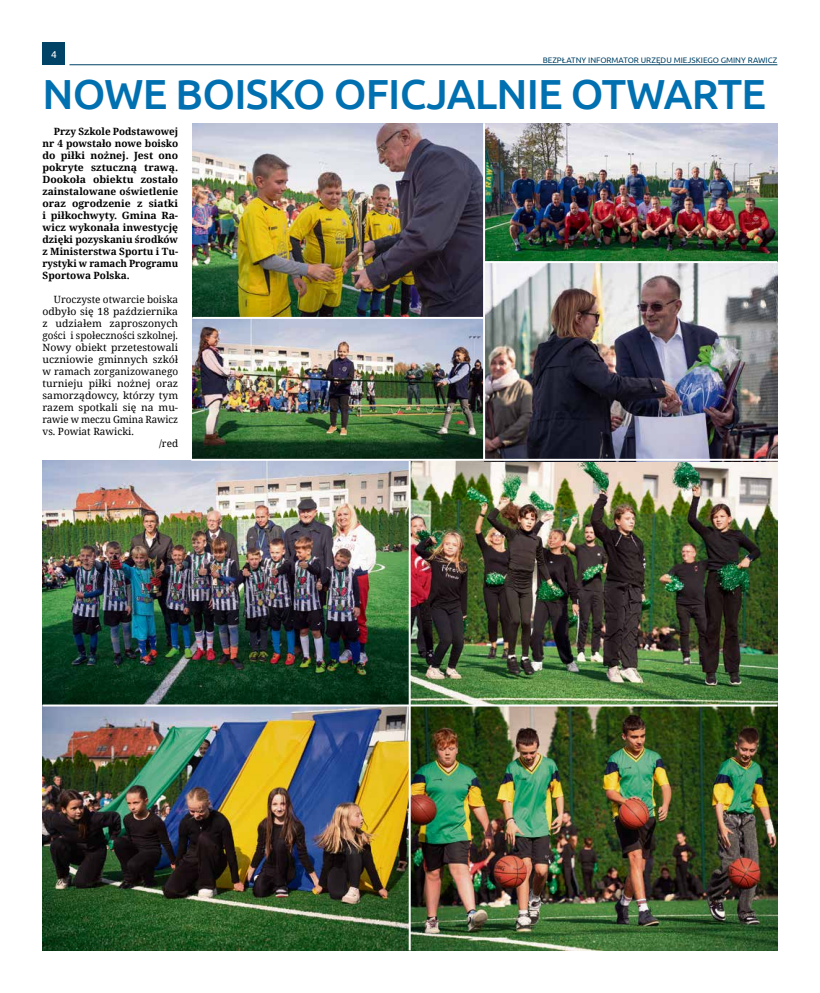
<style>
.page{position:relative;width:820px;height:993px;background:#fff}
.page>*{position:absolute;margin:0;border:0;box-sizing:border-box;transform-origin:0 0}
.t1{font:500 42px "Ubuntu";letter-spacing:-.02em;color:#0070b1}
.t2{font:700 10px/12px "Noto Serif";color:#000;text-align:justify}
.t3{font:10px "Noto Serif";color:#000;scale:1.04 1}
.t4{font:10px "Noto Serif";color:#000}
.t5{font:10px "Ubuntu";color:#fff}
.t6{font:8px "Ubuntu";color:#004367}
</style>
<div class="page">
<div style="left:43px;top:43px;width:22px;height:22px;background:#004367"></div>
<hr style="left:69px;top:64px;width:708px;height:1px;background:#004367">
<img style="left:192px;top:124px;width:585px;height:334px">
<img style="left:43px;top:460px;width:734px;height:490px">
<hr style="left:408px;top:460px;width:2px;height:490px;background:#fff">
<hr style="left:43px;top:704px;width:734px;height:2px;background:#fff">
<hr style="left:192px;top:317px;width:291px;height:2px;background:#fff">
<hr style="left:484px;top:261px;width:293px;height:2px;background:#fff">
<hr style="left:483px;top:123px;width:2px;height:336px;background:#fff">
<p class="t5" style="left:51px;top:48px;width:7px">4</p>
<p class="t6" style="left:542px;top:55px;width:236px">BEZPŁATNY INFORMATOR URZĘDU MIEJSKIEGO GMINY RAWICZ</p>
<h1 class="t1" style="left:43px;top:68px;width:724px">NOWE BO ISKO O FICJALNIE OTWARTE</h1>
<p class="t2" style="left:43px;top:125px;width:137px;text-indent:11px">Przy Szkole Podstawowej nr 4 powstało nowe boisko do piłki nożnej. Jest ono pokryte sztuczną trawą.<br>Dookoła obiektu zostało zainstalowane oświetlenie oraz ogrodzenie z siatki i piłkochwyty. Gmina Ra&shy;wicz wykonała inwestycję dzięki pozyskaniu środków z Ministerstwa Sportu i Tu&shy;rystyki w ramach Programu Sportowa Polska.</p>
<p class="t4" style="left:54px;top:292px;width:126px">Uroczyste otwarcie boiska</p>
<p class="t3" style="left:43px;top:304px;width:132px">odbyło się 18 października</p>
<p class="t3" style="left:43px;top:316px;width:132px">z udziałem zaproszonych</p>
<p class="t4" style="left:43px;top:328px;width:137px">gości i społeczności szkolnej.</p>
<p class="t3" style="left:43px;top:340px;width:132px">Nowy obiekt przetestowali</p>
<p class="t3" style="left:43px;top:352px;width:132px">uczniowie gminnych szkół</p>
<p class="t4" style="left:43px;top:364px;width:137px">w ramach zorganizowanego</p>
<p class="t3" style="left:43px;top:376px;width:132px">turnieju piłki nożnej oraz</p>
<p class="t3" style="left:43px;top:388px;width:132px">samorządowcy, którzy tym</p>
<p class="t3" style="left:43px;top:400px;width:132px">razem spotkali się na mu-</p>
<p class="t4" style="left:43px;top:412px;width:137px">rawie w meczu Gmina Rawicz</p>
<p class="t4" style="left:43px;top:424px;width:93px">vs. Powiat Rawicki.</p>
<p class="t4" style="left:159px;top:436px;width:21px">/red</p>
</div>
